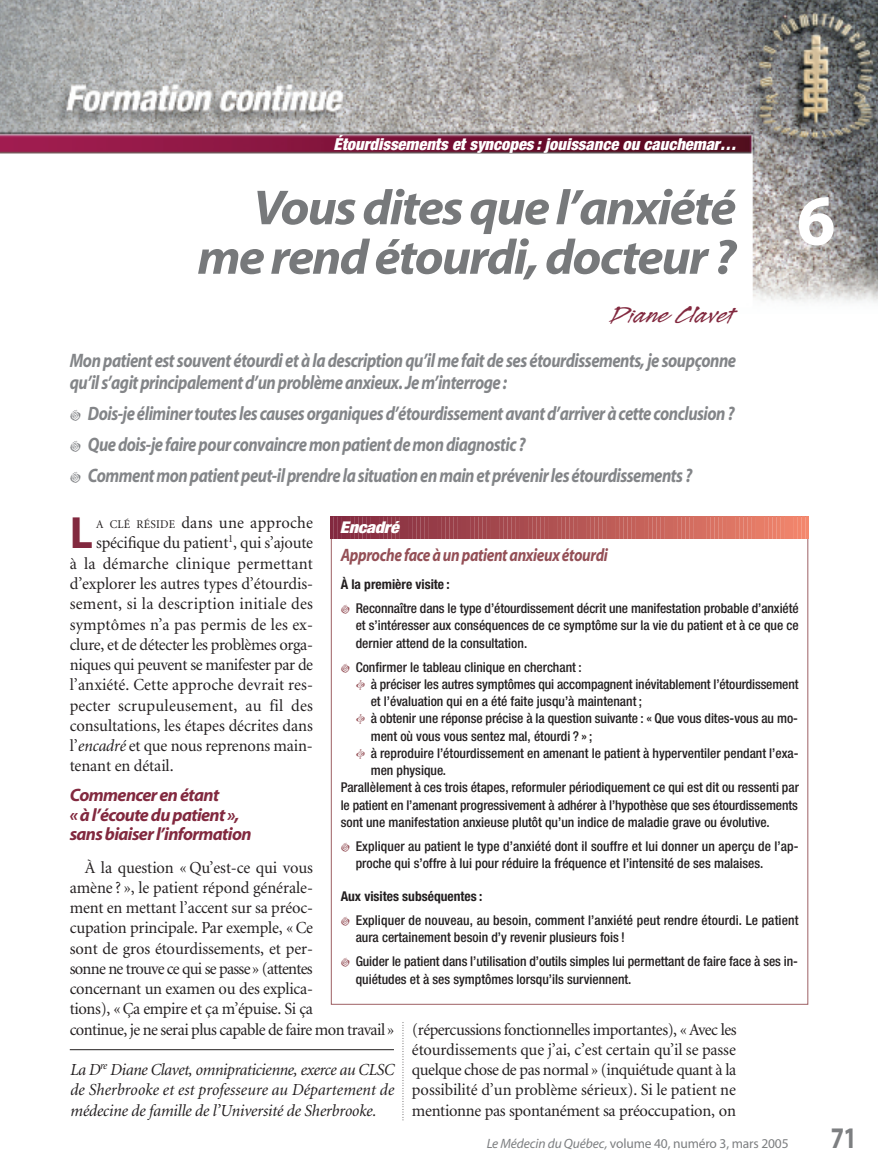
<style>
.page{position:relative;width:878px;height:1175px;background:#fff}
.page>*{position:absolute;margin:0;border:0;box-sizing:border-box;transform-origin:0 0}
.t1{font:700 72px "Myriad";color:#fff}
.t2{font:italic 700 49.5px/49.5px "Myriad";letter-spacing:-.035em;color:#77797b;text-align:right;scale:1.05 1}
.t3{font:700 45.3px "Myriad";color:#82293f}
.t4{font:700 30px "Myriad";color:#7d7f81;scale:.8 1}
.t5{font:27px "Legault Std";color:#82293f;scale:1.2 1}
.t6{font:italic 700 19.5px/30.8px "Myriad";letter-spacing:-.03em;color:#838588;scale:.85 1}
.t7{font:italic 700 18px/19.5px "Myriad";letter-spacing:-.035em;color:#82293f}
.t8{font:italic 700 18px "Myriad";letter-spacing:-.025em;color:#944f56;scale:.85 1}
.t9{font:16.8px "Minion";letter-spacing:-.01em;color:#231f20}
.t10{font:italic 16.8px/20.2px "Minion";letter-spacing:-.01em;color:#231f20;text-align:justify}
.t11{font:16.8px "Minion";letter-spacing:.015em;color:#231f20}
.t12{font:16.8px "Minion";letter-spacing:-.03em;color:#231f20}
.t13{font:16.8px "Minion";letter-spacing:-.04em;color:#231f20}
.t14{font:italic 900 condensed 16.5px "Helvetica Neue";color:#fff}
.t15{font:italic 900 condensed 16.2px "Helvetica Neue";letter-spacing:-.015em;color:#fff;scale:1.11 1}
.t16{font:500 condensed 13.5px/17.2px "Helvetica Neue";color:#231f20}
.t17{font:13.5px "Myriad";letter-spacing:-.01em;color:#7d7f81}
.t18{font:700 condensed 13.5px "Helvetica Neue";color:#231f20}
.s1{font-size:11.85px}
.s2{font-style:italic}
</style>
<div class="page">
<img style="left:0;top:0;width:878px;height:303px">
<svg style="left:402px;top:1022px;width:1px;height:98px"></svg>
<hr style="left:70px;top:1049px;width:324px;height:1px;background:#231f20">
<svg style="left:331px;top:516px;width:477px;height:22px;background:#b75a58"></svg>
<p class="t14" style="left:333px;top:138px;width:404px">Étourdissements et syncopes : jouissance ou cauchemar…</p>
<h2 class="t2" style="left:197px;top:188px;width:514px">Vous dites que l’anxiété me rend étourdi, docteur ?</h2>
<h3 class="t5" style="left:610px;top:297px;width:106px">Diane Clavet</h3>
<h3 class="t6" style="left:70px;top:351px;width:785px;line-height:22.5px">Mon patient est souvent étourdi et à la description qu’il me fait de ses étourdissements, je soupçonne qu’il s’agit principalement d’un problème anxieux. Je m’interroge :</h3>
<p class="t6" style="left:88px;top:400px;width:762px">Dois-je éliminer toutes les causes organiques d’étourdissement avant d’arriver à cette conclusion ?<br>Que dois-je faire pour convaincre mon patient de mon diagnostic ?<br>Comment mon patient peut-il prendrela situation en main et prévenir les étourdissements ?</p>
<h1 class="t1" style="left:796px;top:193px;width:40px">6</h1>
<h3 class="t3" style="left:70px;top:516px;width:25px">L</h3>
<p class="t11" style="left:96px;top:516px;width:218px"><span class="s1">A CLÉ RÉSIDE</span> dans une approche</p>
<p class="t15" style="left:340px;top:521px;width:54px">Encadré</p>
<p class="t9" style="left:96px;top:536px;width:218px">spécifique du patient<sup>1</sup>, qui s’ajoute</p>
<p class="t11" style="left:70px;top:557px;width:245px">à la démarche clinique permettant</p>
<p class="t9" style="left:70px;top:577px;width:245px">d’explorer les autres types d’étourdis-</p>
<p class="t11" style="left:70px;top:597px;width:245px">sement, si la description initiale des</p>
<p class="t9" style="left:70px;top:617px;width:245px">symptômes n’a pas permis de les ex-</p>
<p class="t9" style="left:70px;top:638px;width:245px">clure, et de détecter les problèmes orga-</p>
<p class="t9" style="left:70px;top:658px;width:245px">niques qui peuvent se manifester par de</p>
<p class="t9" style="left:70px;top:678px;width:245px">l’anxiété. Cette approche devrait res-</p>
<p class="t11" style="left:70px;top:698px;width:245px">pecter scrupuleusement, au fil des</p>
<p class="t9" style="left:70px;top:719px;width:244px">consultations, les étapes décrites dans</p>
<p class="t9" style="left:70px;top:739px;width:244px">l’<span class="s2">encadré</span> et que nous reprenons main-</p>
<p class="t9" style="left:70px;top:759px;width:105px">tenant en détail.</p>
<h3 class="t7" style="left:70px;top:787px;width:183px">Commencer en étant «àl’écoutedupatient», sans biaiser l’information</h3>
<p class="t9" style="left:85px;top:860px;width:230px">À la question « Qu’est-ce qui vous</p>
<p class="t9" style="left:70px;top:881px;width:245px">amène ? », le patient répond générale-</p>
<p class="t9" style="left:70px;top:901px;width:245px">ment en mettant l’accent sur sa préoc-</p>
<p class="t9" style="left:70px;top:921px;width:245px">cupation principale. Par exemple, « Ce</p>
<p class="t9" style="left:70px;top:941px;width:245px">sont de gros étourdissements, et per-</p>
<p class="t13" style="left:70px;top:962px;width:244px">sonne ne trouve ce qui se passe» (attentes</p>
<p class="t9" style="left:70px;top:982px;width:245px">concernant un examen ou des explica-</p>
<p class="t9" style="left:70px;top:1002px;width:245px">tions), « Ça empire et ça m’épuise. Si ça</p>
<p class="t12" style="left:70px;top:1022px;width:668px">continue, je ne serai plus capable de faire mon travail» (répercussions fonctionnelles importantes), « Avec les</p>
<p class="t9" style="left:412px;top:1043px;width:325px">étourdissements que j’ai, c’est certain qu’il se passe</p>
<p class="t9" style="left:412px;top:1063px;width:326px">quelque chose de pas normal » (inquiétude quant à la</p>
<p class="t9" style="left:412px;top:1083px;width:325px">possibilité d’un problème sérieux). Si le patient ne</p>
<p class="t9" style="left:412px;top:1103px;width:325px">mentionne pas spontanément sa préoccupation, on</p>
<p class="t17" style="left:486px;top:1138px;width:303px"><span class="s2">Le Médecin du Québec,</span> volume 40, numéro 3, mars 2005</p>
<h3 class="t8" style="left:340px;top:547px;width:316px">Approche face à un patient anxieux étourdi</h3>
<p class="t18" style="left:340px;top:579px;width:111px">À la première visite :</p>
<p class="t16" style="left:356px;top:601px;width:444px;text-align:justify">Reconnaître dans le type d’étourdissement décrit une manifestation probable d’anxiété et s’intéresser aux conséquences de ce symptôme sur la vie du patient et à ce que ce dernier attend de la consultation.</p>
<p class="t16" style="left:356px;top:659px;width:227px">Confirmer le tableau clinique en cherchant :</p>
<p class="t16" style="left:370px;top:676px;width:429px">à préciser les autres symptômes qui accompagnent inévitablement l’étourdissement</p>
<p class="t16" style="left:370px;top:694px;width:273px">et l’évaluation qui en a été faite jusqu’à maintenant ;</p>
<p class="t16" style="left:370px;top:711px;width:429px">à obtenir une réponse précise à la question suivante : « Que vous dites-vous au mo-</p>
<p class="t16" style="left:370px;top:728px;width:223px">ment où vous vous sentez mal, étourdi ? » ;</p>
<p class="t16" style="left:370px;top:745px;width:429px">à reproduire l’étourdissement en amenant le patient à hyperventiler pendant l’exa-</p>
<p class="t16" style="left:370px;top:763px;width:77px">men physique.</p>
<p class="t16" style="left:341px;top:780px;width:459px">Parallèlement à ces trois étapes, reformuler périodiquement ce qui est dit ou ressenti par</p>
<p class="t16" style="left:341px;top:797px;width:458px">le patient en l’amenant progressivement à adhérer à l’hypothèse que ses étourdissements</p>
<p class="t16" style="left:341px;top:814px;width:430px">sont une manifestation anxieuse plutôt qu’un indice de maladie grave ou évolutive.</p>
<p class="t16" style="left:356px;top:838px;width:444px">Expliquer au patient le type d’anxiété dont il souffre et lui donner un aperçu de l’ap&shy;proche qui s’offre à lui pour réduire la fréquence et l’intensité de ses malaises.</p>
<p class="t18" style="left:340px;top:891px;width:143px">Aux visites subséquentes :</p>
<p class="t16" style="left:356px;top:913px;width:444px">Expliquer de nouveau, au besoin, comment l’anxiété peut rendre étourdi. Le patient aura certainement besoin d’y revenir plusieurs fois !</p>
<p class="t16" style="left:356px;top:954px;width:444px">Guider le patient dans l’utilisation d’outils simples lui permettant de faire face à ses in&shy;quiétudes et à ses symptômes lorsqu’ils surviennent.</p>
<p class="t10" style="left:70px;top:1061px;width:326px">La D<sup>re</sup> Diane Clavet, omnipraticienne, exerce au CLSC de Sherbrooke et est professeure au Département de médecine de famille de l’Université de Sherbrooke.</p>
<h3 class="t4" style="left:830px;top:1126px;width:34px">71</h3>
</div>
